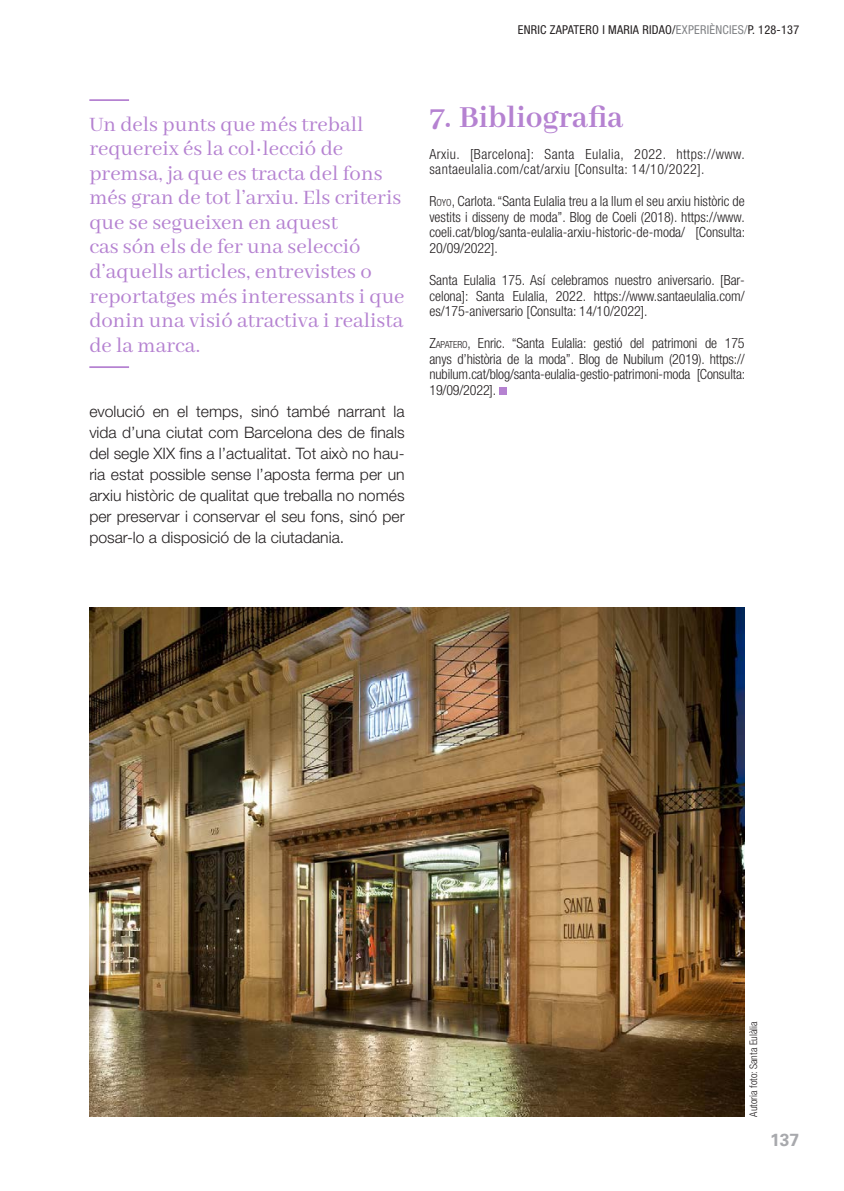
<style>
.page{position:relative;width:844px;height:1191px;background:#fff}
.page>*{position:absolute;margin:0;border:0;box-sizing:border-box;transform-origin:0 0}
.titols{font:700 33.25px "Abhaya Libre";color:#b582d1}
.destacats_cos_13{font:22.75px/24.5px "Abhaya Libre";color:#b582d1}
.t1{font:700 17.5px "Univers LT Std";color:#a8a9ad}
.text_general{font:300 15.75px/21px "Helvetica Neue LT Std";color:#231f20;text-align:justify}
.bibliografia_no_sepa{font:300 condensed 14px/15.8px "Helvetica Neue LT Std";color:#231f20;text-align:justify}
.bibliografia{font:300 condensed 14px/15.8px "Helvetica Neue LT Std";color:#231f20;text-align:justify}
.bibliografia_no_sepa-2{font:300 condensed 14px/15.8px "Helvetica Neue LT Std";letter-spacing:.03em;color:#231f20}
.t2{font:condensed 12.25px "Helvetica Neue LT Std";letter-spacing:.02em;color:#231f20}
.text_figures{font:300 condensed 10.5px "Helvetica Neue LT Std";color:#231f20}
.s1{color:#808285}
.s2{font-style:inherit}
.s3{font-size:9.8px}
</style>
<div class="page">
<hr style="left:89px;top:99px;width:40px;height:2px;background:#b582d1">
<hr style="left:89px;top:366px;width:40px;height:2px;background:#b582d1">
<div style="left:499px;top:387px;width:7px;height:8px;background:#b582d1"></div>
<img style="left:89px;top:608px;width:655px;height:508px">
<p class="t2" style="left:517px;top:22px;width:283px">ENRIC ZAPATERO I MARIA RIDAO/<span class="s1">EXPERIÈNCIES/</span>P. 128-137</p>
<p class="destacats_cos_13" style="left:89px;top:113px;width:316px">Un dels punts que més treball requereix és la col·lecció de premsa, ja que es tracta del fons més gran de tot l’arxiu. Els criteris que se segueixen en aquest<br>cas són els de fer una selecció d’aquells articles, entrevistes o reportatges més interessants i que donin una visió atractiva i realista de la marca.</p>
<p class="titols" style="left:429px;top:99px;width:195px">7. Bibliografia</p>
<p class="bibliografia_no_sepa-2" style="left:429px;top:146px;width:316px">Arxiu. [Barcelona]: Santa Eulalia, 2022. https://www. santaeulalia.com/cat/arxiu [Consulta: 14/10/2022].</p>
<p class="bibliografia_no_sepa" style="left:429px;top:193px;width:317px"><span class="s2">R</span><span class="s3">OYO</span>, Carlota. “Santa Eulalia treu a la llum el seu arxiu històric de vestits i disseny de moda”. Blog de Coeli (2018). https://www. coeli.cat/blog/santa-eulalia-arxiu-historic-de-moda/ [Consulta:<br>20/09/2022].</p>
<p class="bibliografia" style="left:429px;top:272px;width:316px">Santa Eulalia 175. Así celebramos nuestro aniversario. [Bar&shy;celona]: Santa Eulalia, 2022. https://www.santaeulalia.com/ es/175-aniversario [Consulta: 14/10/2022].</p>
<p class="bibliografia_no_sepa" style="left:429px;top:335px;width:317px"><span class="s2">Z</span><span class="s3">APATERO</span>, Enric. “Santa Eulalia: gestió del patrimoni de 175 anys d’història de la moda”. Blog de Nubilum (2019). https:// nubilum.cat/blog/santa-eulalia-gestio-patrimoni-moda [Consulta:<br>19/09/2022].</p>
<p class="text_general" style="left:89px;top:400px;width:317px">evolució en el temps, sinó també narrant la vida d’una ciutat com Barcelona des de finals del segle XIX fins a l’actualitat. Tot això no hau&shy;ria estat possible sense l’aposta ferma per un arxiu històric de qualitat que treballa no només per preservar i conservar el seu fons, sinó per posar-lo a disposició de la ciutadania.</p>
<p class="text_figures" style="left:747px;top:1116px;width:97px;rotate:-90deg">Autoria foto: Santa Eulàlia</p>
<p class="t1" style="left:769px;top:1129px;width:31px">137</p>
</div>
